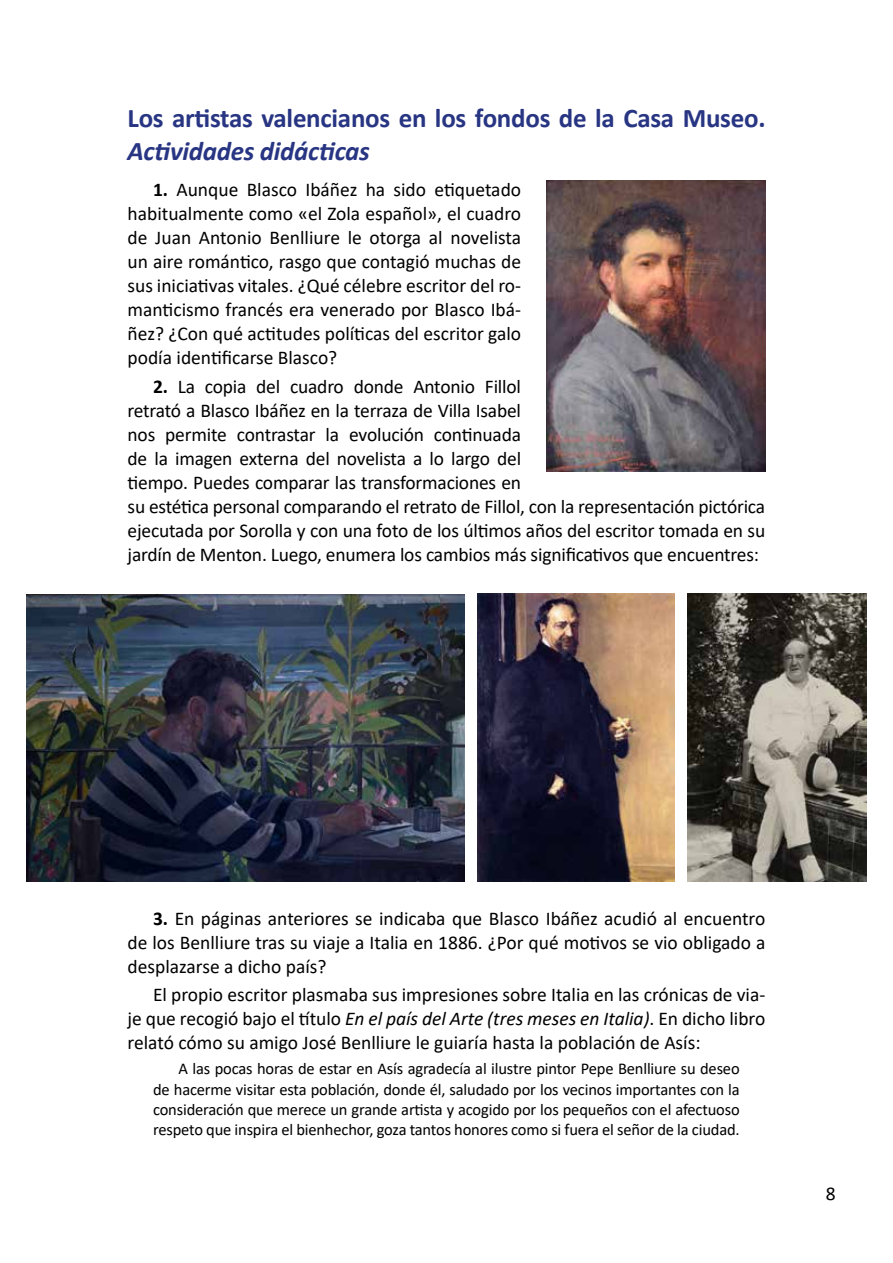
<style>
.page{position:relative;width:893px;height:1263px;background:#fff}
.page>*{position:absolute;margin:0;border:0;box-sizing:border-box;transform-origin:0 0}
.t1{font:700 27px "Calibri";letter-spacing:-.01em;color:#283583}
.t2{font:italic 700 27px "Calibri";letter-spacing:-.01em;color:#283583}
.t3{font:19.5px/24px "Calibri";letter-spacing:-.01em;color:#000;text-align:justify}
.t4{font:16.5px/20.4px "Calibri";letter-spacing:-.01em;color:#000;text-align:justify}
.s1{font-weight:700}
.s2{font-style:italic}
</style>
<div class="page">
<img style="left:547px;top:181px;width:218px;height:291px">
<img style="left:26px;top:594px;width:439px;height:288px">
<img style="left:478px;top:594px;width:196px;height:288px">
<img style="left:687px;top:594px;width:180px;height:288px">
<h1 class="t1" style="left:128px;top:98px;width:639px">Los artistas valencianos en los fondos de la Casa Museo.</h1>
<h1 class="t2" style="left:128px;top:132px;width:244px">Actividades didácticas</h1>
<p class="t3" style="left:128px;top:177px;width:395px;text-indent:26px"><span class="s1">1.</span> Aunque Blasco Ibáñez ha sido etiquetado habitualmente como «el Zola español», el cuadro de Juan Antonio Benlliure le otorga al novelista un aire romántico, rasgo que contagió muchas de sus iniciativas vitales. ¿Qué célebre escritor del ro&shy;manticismo francés era venerado por Blasco Ibá&shy;ñez? ¿Con qué actitudes políticas del escritor galo podía identificarse Blasco?</p>
<p class="t3" style="left:128px;top:374px;width:639px;text-align:left;text-indent:26px"><span class="s1">2.</span> La copia del cuadro donde Antonio Fillol<br>retrató a Blasco Ibáñez en la terraza de Villa Isabel<br>nos permite contrastar la evolución continuada<br>de la imagen externa del novelista a lo largo del<br>tiempo. Puedes comparar las transformaciones en<br>su estética personal comparando el retrato de Fillol, con la representación pictórica ejecutada por Sorolla y con una foto de los últimos años del escritor tomada en su jardín de Menton. Luego, enumera los cambios más significativos que encuentres:</p>
<p class="t3" style="left:128px;top:906px;width:639px;text-indent:26px"><span class="s1">3.</span> En páginas anteriores se indicaba que Blasco Ibáñez acudió al encuentro de los Benlliure tras su viaje a Italia en 1886. ¿Por qué motivos se vio obligado a desplazarse a dicho país?</p>
<p class="t3" style="left:128px;top:982px;width:639px;text-indent:26px">El propio escritor plasmaba sus impresiones sobre Italia en las crónicas de via&shy;je que recogió bajo el título <span class="s2">En el país del Arte (tres meses en Italia)</span>. En dicho libro relató cómo su amigo José Benlliure le guiaría hasta la población de Asís:</p>
<p class="t4" style="left:153px;top:1058px;width:588px;text-indent:26px">A las pocas horas de estar en Asís agradecía al ilustre pintor Pepe Benlliure su deseo de hacerme visitar esta población, donde él, saludado por los vecinos importantes con la consideración que merece un grande artista y acogido por los pequeños con el afectuoso respeto que inspira el bienhechor, goza tantos honores como si fuera el señor de la ciudad.</p>
<p class="t3" style="left:826px;top:1181px;width:11px">8</p>
</div>
